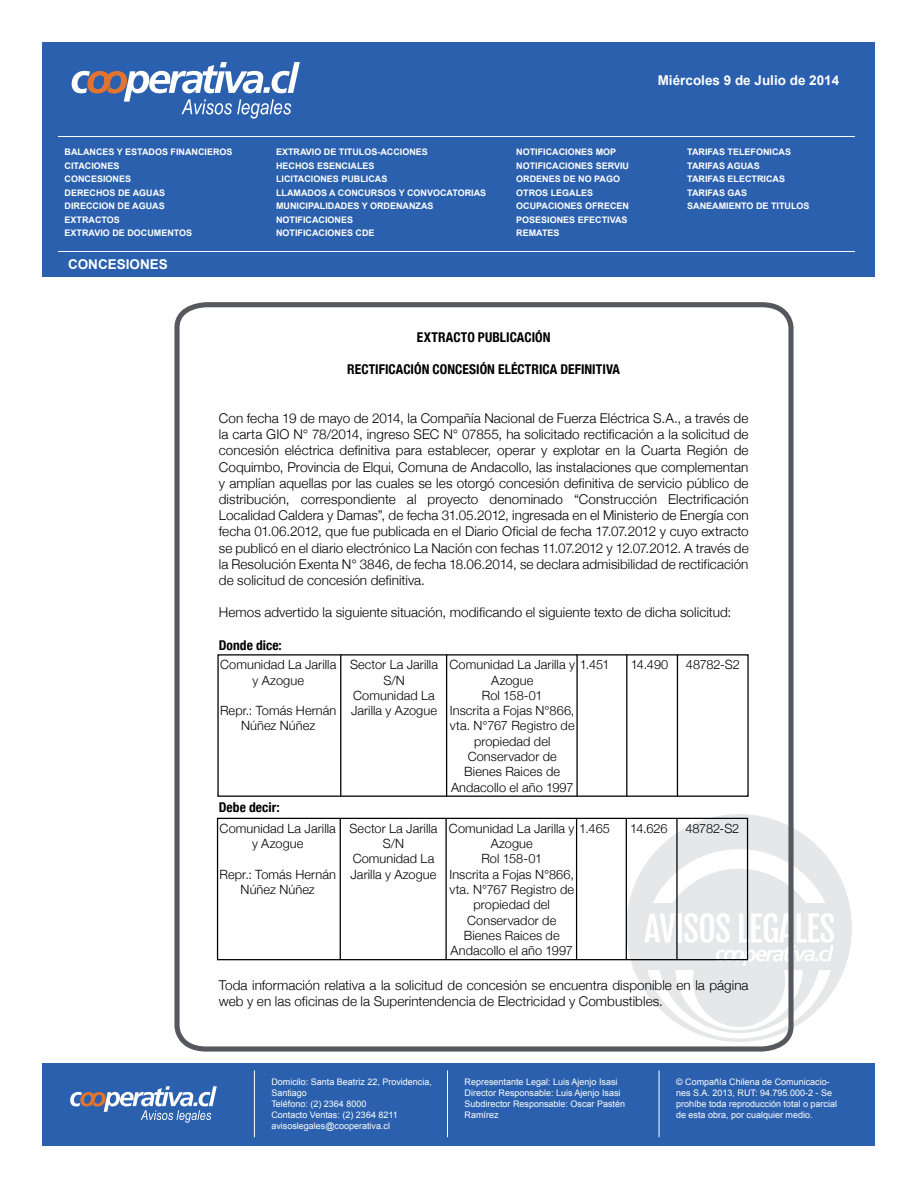
<style>
.page{position:relative;width:918px;height:1188px;background:#fff}
.page>*{position:absolute;margin:0;border:0;box-sizing:border-box;transform-origin:0 0}
.t1{font:300 13.5px/16.2px "Helvetica Neue";letter-spacing:.005em;color:#000;text-align:justify}
.t2{font:700 condensed 13.5px "Helvetica Neue";letter-spacing:.005em;color:#000}
.t3{font:700 13.5px "Arial";color:#fff}
.t4{font:300 12.75px/15.3px "Helvetica Neue";letter-spacing:.005em;color:#000;text-align:center}
.t5{font:700 9px/13.5px "Arial";color:#fff}
.t6{font:9px/10.8px "Arial";color:#fff}
</style>
<div class="page">
<div style="left:43px;top:43px;width:832px;height:233px;background:#2a60ad"></div>
<div style="left:43px;top:1063px;width:832px;height:82px;background:#2a60ad"></div>
<hr style="left:447px;top:1070px;width:1px;height:67px;background:#fff">
<hr style="left:659px;top:1070px;width:1px;height:67px;background:#fff">
<hr style="left:254px;top:1070px;width:1px;height:67px;background:#fff">
<svg style="left:70px;top:1086px;width:147px;height:37px"></svg>
<svg style="left:796px;top:830px;width:56px;height:196px"></svg>
<svg style="left:643px;top:849px;width:192px;height:190px"></svg>
<div style="left:633px;top:904px;width:210px;height:66px;background:#e6e7e9"></div>
<svg style="left:796px;top:913px;width:38px;height:48px"></svg>
<svg style="left:72px;top:62px;width:228px;height:57px"></svg>
<hr style="left:58px;top:136px;width:797px;height:1px;background:#fff">
<hr style="left:58px;top:251px;width:797px;height:1px;background:#fff">
<svg style="left:174px;top:302px;width:622px;height:750px"></svg>
<div style="left:217px;top:654px;width:532px;height:143px;border:1px solid #000"></div>
<hr style="left:340px;top:655px;width:1px;height:141px;background:#000">
<hr style="left:446px;top:655px;width:1px;height:141px;background:#000">
<hr style="left:576px;top:655px;width:2px;height:141px;background:#000">
<hr style="left:626px;top:655px;width:1px;height:141px;background:#000">
<hr style="left:677px;top:655px;width:1px;height:141px;background:#000">
<div style="left:217px;top:818px;width:531px;height:142px;border:1px solid #000"></div>
<hr style="left:340px;top:818px;width:1px;height:142px;background:#000">
<hr style="left:445px;top:818px;width:2px;height:142px;background:#000">
<hr style="left:576px;top:818px;width:1px;height:142px;background:#000">
<hr style="left:626px;top:818px;width:1px;height:142px;background:#000">
<hr style="left:676px;top:818px;width:2px;height:142px;background:#000">
<p class="t3" style="left:658px;top:71px;width:183px">Miércoles 9 de Julio de 2014</p>
<p class="t5" style="left:65px;top:146px;width:170px">BALANCES Y ESTADOS FINANCIEROS<br>CITACIONES<br>CONCESIONES<br>DERECHOS DE AGUAS<br>DIRECCION DE AGUAS<br>EXTRACTOS<br>EXTRAVIO DE DOCUMENTOS</p>
<p class="t5" style="left:276px;top:146px;width:212px">EXTRAVIO DE TITULOS-ACCIONES<br>HECHOS ESENCIALES<br>LICITACIONES PUBLICAS<br>LLAMADOS A CONCURSOS Y CONVOCATORIAS<br>MUNICIPALIDADES Y ORDENANZAS<br>NOTIFICACIONES<br>NOTIFICACIONES CDE</p>
<p class="t5" style="left:516px;top:146px;width:114px">NOTIFICACIONES MOP<br>NOTIFICACIONES SERVIU<br>ORDENES DE NO PAGO<br>OTROS LEGALES<br>OCUPACIONES OFRECEN<br>POSESIONES EFECTIVAS<br>REMATES</p>
<p class="t5" style="left:687px;top:146px;width:124px">TARIFAS TELEFONICAS<br>TARIFAS AGUAS<br>TARIFAS ELECTRICAS<br>TARIFAS GAS<br>SANEAMIENTO DE TITULOS</p>
<p class="t3" style="left:68px;top:255px;width:101px">CONCESIONES</p>
<p class="t2" style="left:417px;top:329px;width:135px">EXTRACTO PUBLICACIÓN</p>
<p class="t2" style="left:347px;top:361px;width:274px">RECTIFICACIÓN CONCESIÓN ELÉCTRICA DEFINITIVA</p>
<p class="t1" style="left:219px;top:410px;width:531px">Con fecha 19 de mayo de 2014, la Compañía Nacional de Fuerza Eléctrica S.A., a través de la carta GIO N° 78/2014, ingreso SEC N° 07855, ha solicitado rectificación a la solicitud de concesión eléctrica definitiva para establecer, operar y explotar en la Cuarta Región de Coquimbo, Provincia de Elqui, Comuna de Andacollo, las instalaciones que complementan y amplían aquellas por las cuales se les otorgó concesión definitiva de servicio público de distribución, correspondiente al proyecto denominado “Construcción Electrificación Localidad Caldera y Damas”, de fecha 31.05.2012, ingresada en el Ministerio de Energía con fecha 01.06.2012, que fue publicada en el Diario Oficial de fecha 17.07.2012 y cuyo extracto se publicó en el diario electrónico La Nación con fechas 11.07.2012 y 12.07.2012. A través de la Resolución Exenta N° 3846, de fecha 18.06.2014, se declara admisibilidad de rectificación de solicitud de concesión definitiva.</p>
<p class="t1" style="left:219px;top:604px;width:514px">Hemos advertido la siguiente situación, modificando el siguiente texto de dicha solicitud:</p>
<p class="t2" style="left:219px;top:637px;width:64px">Donde dice:</p>
<p class="t4" style="left:220px;top:657px;width:118px">Comunidad La Jarilla y Azogue</p>
<p class="t4" style="left:220px;top:703px;width:118px">Repr.: Tomás Hernán<br>Núñez Núñez</p>
<p class="t2" style="left:219px;top:799px;width:62px">Debe decir:</p>
<p class="t4" style="left:220px;top:820px;width:118px">Comunidad La Jarilla y Azogue</p>
<p class="t4" style="left:220px;top:866px;width:118px">Repr.: Tomás Hernán<br>Núñez Núñez</p>
<p class="t4" style="left:350px;top:657px;width:89px">Sector La Jarilla<br>S/N<br>Comunidad La<br>Jarilla y Azogue</p>
<p class="t4" style="left:449px;top:657px;width:162px">Comunidad La Jarilla y 1.451</p>
<p class="t4" style="left:491px;top:672px;width:44px">Azogue</p>
<p class="t4" style="left:482px;top:687px;width:62px">Rol 158-01</p>
<p class="t4" style="left:450px;top:703px;width:126px">Inscrita a Fojas N°866,</p>
<p class="t4" style="left:450px;top:718px;width:126px">vta. N°767 Registro de</p>
<p class="t4" style="left:474px;top:733px;width:78px">propiedad del</p>
<p class="t4" style="left:468px;top:749px;width:91px">Conservador de</p>
<p class="t4" style="left:464px;top:764px;width:97px">Bienes Raices de</p>
<p class="t4" style="left:451px;top:779px;width:124px">Andacollo el año 1997</p>
<p class="t4" style="left:350px;top:820px;width:89px">Sector La Jarilla<br>S/N<br>Comunidad La<br>Jarilla y Azogue</p>
<p class="t4" style="left:449px;top:820px;width:163px">Comunidad La Jarilla y 1.465</p>
<p class="t4" style="left:491px;top:836px;width:44px">Azogue</p>
<p class="t4" style="left:481px;top:851px;width:62px">Rol 158-01</p>
<p class="t4" style="left:449px;top:866px;width:126px">Inscrita a Fojas N°866,</p>
<p class="t4" style="left:449px;top:881px;width:126px">vta. N°767 Registro de</p>
<p class="t4" style="left:474px;top:897px;width:78px">propiedad del</p>
<p class="t4" style="left:467px;top:912px;width:91px">Conservador de</p>
<p class="t4" style="left:464px;top:927px;width:97px">Bienes Raices de</p>
<p class="t4" style="left:451px;top:943px;width:124px">Andacollo el año 1997</p>
<p class="t4" style="left:631px;top:657px;width:39px">14.490</p>
<p class="t4" style="left:686px;top:657px;width:55px">48782-S2</p>
<p class="t4" style="left:630px;top:820px;width:39px">14.626</p>
<p class="t4" style="left:685px;top:820px;width:55px">48782-S2</p>
<p class="t1" style="left:219px;top:977px;width:531px">Toda información relativa a la solicitud de concesión se encuentra disponible en la página web y en las oficinas de la Superintendencia de Electricidad y Combustibles.</p>
<p class="t6" style="left:271px;top:1077px;width:162px">Domicilo: Santa Beatriz 22, Providencia,<br>Santiago<br>Teléfono: (2) 2364 8000<br>Contacto Ventas: (2) 2364 8211 avisoslegales@cooperativa.cl</p>
<p class="t6" style="left:465px;top:1077px;width:162px">Representante Legal: Luis Ajenjo Isasi<br>Director Responsable: Luis Ajenjo Isasi<br>Subdirector Responsable: Oscar Pastén<br>Ramírez</p>
<p class="t6" style="left:676px;top:1077px;width:163px">© Compañía Chilena de Comunicacio&shy;nes S.A. 2013, RUT: 94.795.000-2 - Se prohíbe toda reproducción total o parcial de esta obra, por cualquier medio.</p>
</div>
